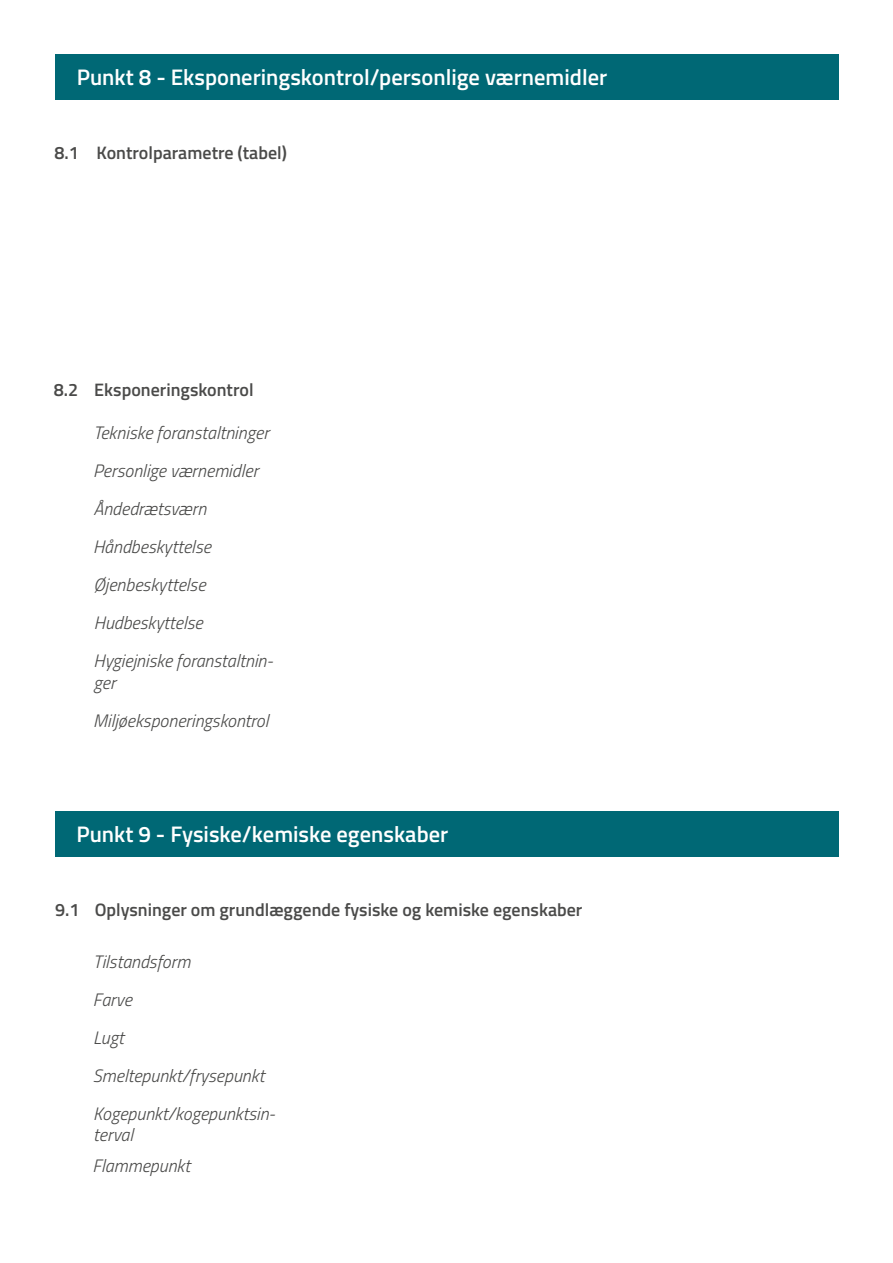
<style>
.page{position:relative;width:893px;height:1263px;background:#fff}
.page>*{position:absolute;margin:0;border:0;box-sizing:border-box;transform-origin:0 0}
.t1{font:600 22.5px "Titillium Web";color:#fff}
.t2{font:italic 300 18px/38px "Titillium Web";color:#4a4a49}
.t3{font:600 18px "Titillium Web";color:#4a4a49}
</style>
<div class="page">
<div style="left:56px;top:54px;width:783px;height:45px;background:#006875"></div>
<div style="left:55px;top:812px;width:784px;height:45px;background:#006875"></div>
<p class="t1" style="left:77px;top:60px;width:532px">Punkt 8 - Eksponeringskontrol/personlige værnemidler</p>
<p class="t3" style="left:54px;top:139px;width:234px">8.1 Kontrolparametre (tabel)</p>
<p class="t3" style="left:54px;top:376px;width:201px">8.2 Eksponeringskontrol</p>
<p class="t2" style="left:93px;top:413px;width:182px">Tekniske foranstaltninger<br>Personlige værnemidler<br>Åndedrætsværn<br>Håndbeskyttelse<br>Øjenbeskyttelse<br>Hudbeskyttelse<br>Hygiejniske foranstaltnin-</p>
<p class="t2" style="left:93px;top:663px;width:177px">ger<br>Miljøeksponeringskontrol</p>
<p class="t1" style="left:76px;top:818px;width:373px">Punkt 9 - Fysiske/kemiske egenskaber</p>
<p class="t3" style="left:55px;top:896px;width:529px">9.1 Oplysninger om grundlæggende fysiske og kemiske egenskaber</p>
<p class="t2" style="left:93px;top:942px;width:184px">Tilstandsform<br>Farve<br>Lugt<br>Smeltepunkt/frysepunkt<br>Kogepunkt/kogepunktsin-</p>
<p class="t2" style="left:93px;top:1119px;width:99px;line-height:30.9px">terval<br>Flammepunkt</p>
</div>
